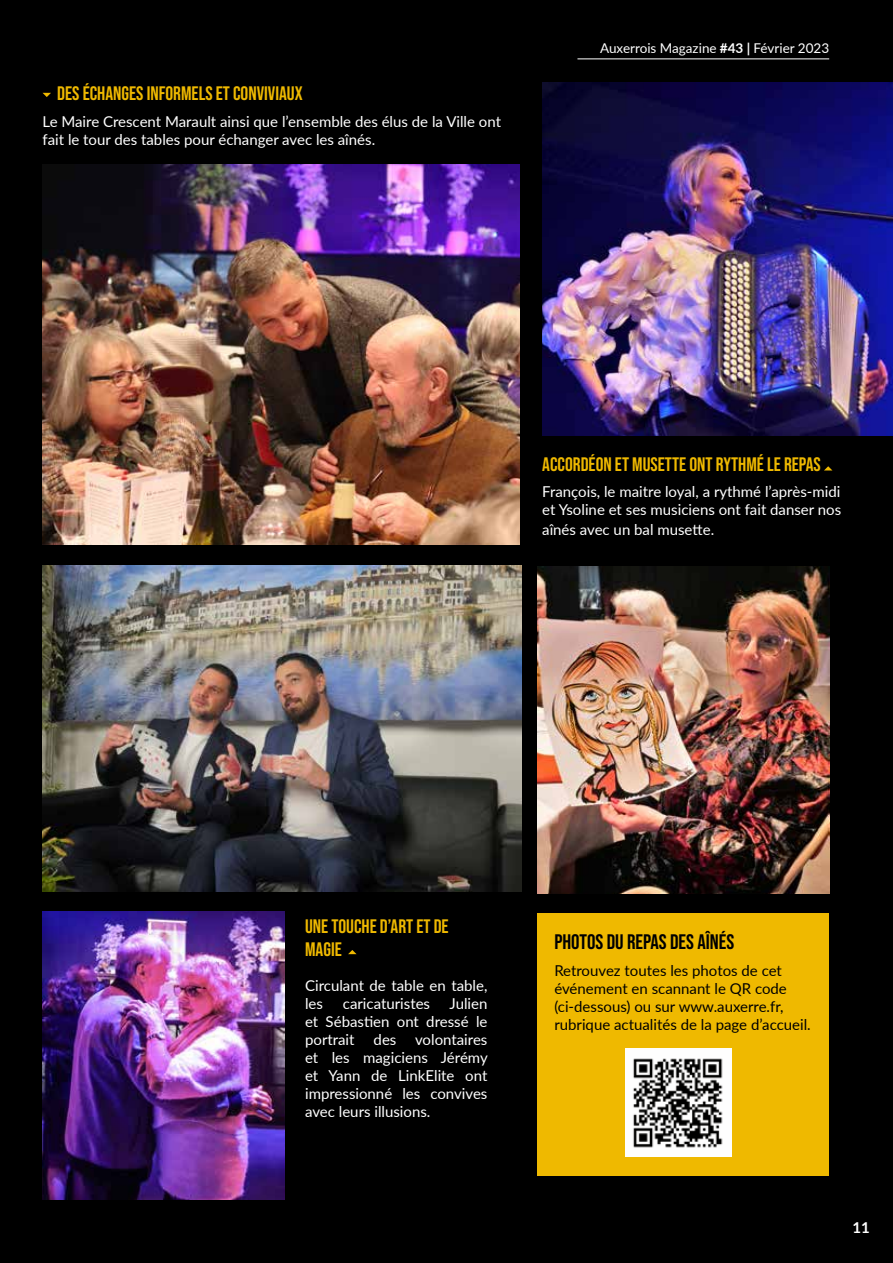
<style>
.page{position:relative;width:893px;height:1263px;background:#000}
.page>*{position:absolute;margin:0;border:0;box-sizing:border-box;transform-origin:0 0}
.t1{font:21px "Bebas Neue";color:#000}
.t2{font:19.5px/23.4px "Bebas Neue";color:#efb900}
.t3{font:15px/18px "Lato";color:#fff}
.t4{font:15px/18px "Lato";color:#000}
.t5{font:700 15px "Lato";color:#fff}
.t6{font:13.5px "Lato";color:#fff}
.s1{font-weight:700}
</style>
<div class="page">
<svg style="left:43px;top:93px;width:8px;height:4px"></svg>
<img style="left:43px;top:165px;width:477px;height:379px">
<div style="left:537px;top:913px;width:292px;height:263px;background:#efb900"></div>
<svg style="left:824px;top:466px;width:8px;height:4px"></svg>
<svg style="left:348px;top:950px;width:9px;height:4px"></svg>
<img style="left:43px;top:565px;width:479px;height:327px">
<img style="left:537px;top:566px;width:292px;height:327px">
<hr style="left:577px;top:59px;width:252px;height:1px;background:#fff">
<img style="left:542px;top:83px;width:351px;height:353px">
<img style="left:43px;top:911px;width:242px;height:288px">
<img style="left:625px;top:1049px;width:107px;height:107px">
<h2 class="t2" style="left:57px;top:82px;width:247px">DES ÉCHANGES INFORMELS ET CONVIVIAUX</h2>
<p class="t3" style="left:43px;top:112px;width:460px">Le Maire Crescent Marault ainsi que l’ensemble des élus de la Ville ont fait le tour des tables pour échanger avec les aînés.</p>
<p class="t6" style="left:600px;top:39px;width:231px">Auxerrois Magazine <span class="s1">#43 |</span> Février 2023</p>
<h2 class="t2" style="left:542px;top:452px;width:280px">ACCORDÉON ET MUSETTE ONT RYTHMÉ LE REPAS</h2>
<p class="t3" style="left:542px;top:482px;width:301px">François, le maitre loyal, a rythmé l’après-midi et Ysoline et ses musiciens ont fait danser nos</p>
<p class="t3" style="left:542px;top:519px;width:173px">aînés avec un bal musette.</p>
<h2 class="t2" style="left:305px;top:914px;width:145px">UNE TOUCHE D’ART ET DE<br>MAGIE</h2>
<p class="t3" style="left:305px;top:976px;width:184px">Circulant de table en table, les</p>
<p class="t3" style="left:305px;top:994px;width:184px;text-align:justify;text-indent:144px">Julien et Sébastien ont dressé le portrait</p>
<p class="t3" style="left:343px;top:994px;width:89px">caricaturistes</p>
<p class="t3" style="left:305px;top:1030px;width:184px;text-align:justify;text-indent:69px">des volontaires et les magiciens Jérémy et Yann de LinkElite ont impressionné les convives avec leurs illusions.</p>
<h1 class="t1" style="left:554px;top:930px;width:181px">PHOTOS DU REPAS DES AÎNÉS</h1>
<p class="t4" style="left:554px;top:961px;width:258px">Retrouvez toutes les photos de cet événement en scannant le QR code (ci-dessous) ou sur www.auxerre.fr, rubrique actualités de la page d’accueil.</p>
<p class="t5" style="left:852px;top:1216px;width:19px">11</p>
</div>
